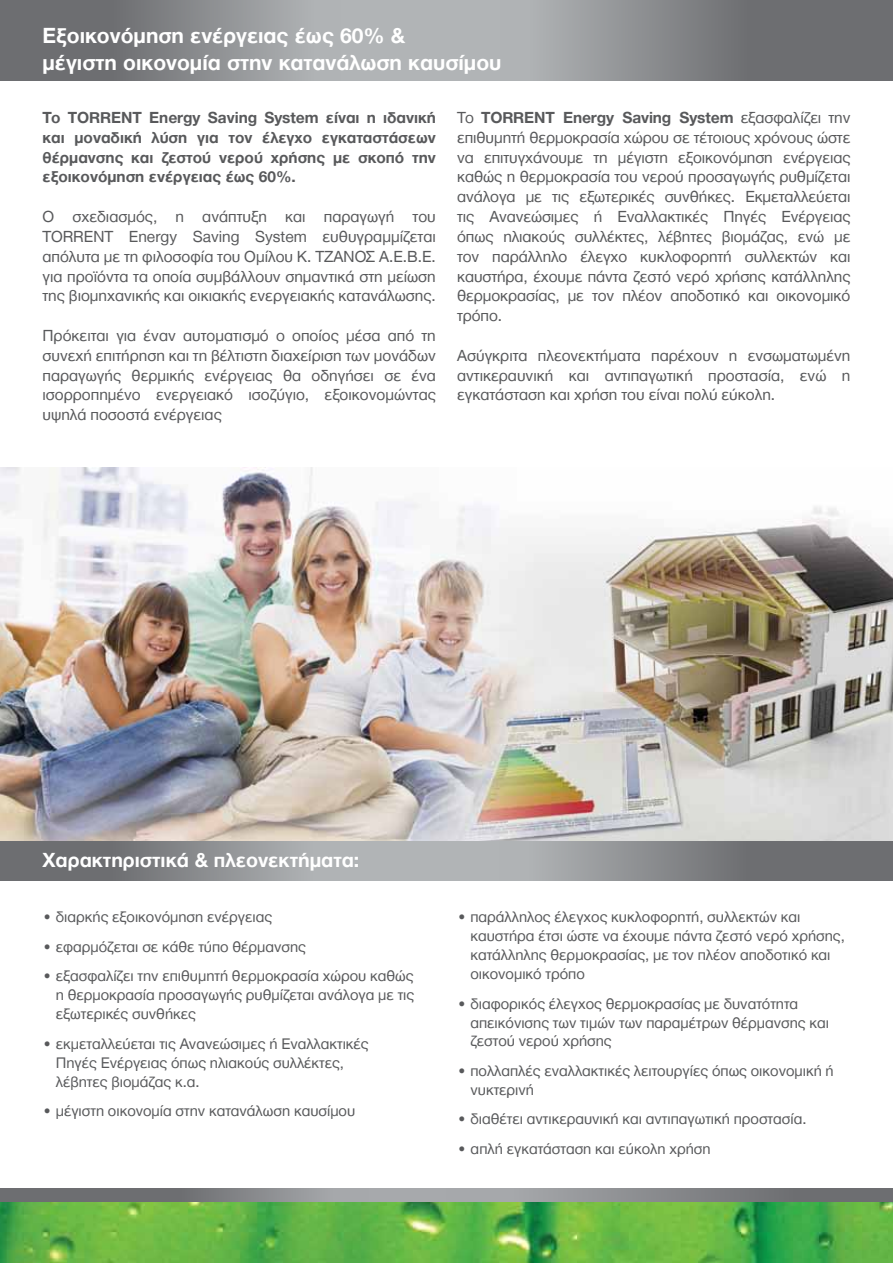
<style>
.page{position:relative;width:893px;height:1263px;background:#fff}
.page>*{position:absolute;margin:0;border:0;box-sizing:border-box;transform-origin:0 0}
.t1{font:700 22.5px/27px "Helvetica Neue Greek";color:#fff}
.t2{font:700 21px "Helvetica Neue Greek";color:#fff}
.t3{font:16.5px/19.8px "Helvetica Neue Greek";color:#58595b;text-align:justify}
.t4{font:700 16.5px/19.8px "Helvetica Neue Greek";color:#58595b;text-align:justify}
.t5{font:15.75px/18.9px "Helvetica Neue Greek";color:#58595b}
.s1{font-weight:700}
</style>
<div class="page">
<img style="left:0;top:468px;width:893px;height:373px">
<img style="left:0;top:1202px;width:893px;height:61px">
<div style="left:0;top:1188px;width:893px;height:14px;background:#a7a9ac"></div>
<svg style="left:558px;top:1188px;width:335px;height:14px;background:#7d7f82"></svg>
<svg style="left:0;top:1188px;width:309px;height:14px;background:#76787b"></svg>
<div style="left:0;top:841px;width:892px;height:39px;background:#b1b4b6"></div>
<div style="left:0;top:841px;width:339px;height:39px;background:linear-gradient(to right,#5d5d61,#afb2b4)"></div>
<svg style="left:558px;top:841px;width:335px;height:39px;background:#7d7e81"></svg>
<div style="left:0;top:0;width:893px;height:81px;background:#b1b4b6"></div>
<div style="left:0;top:0;width:340px;height:81px;background:linear-gradient(to right,#5d5d61,#afb1b3)"></div>
<svg style="left:559px;top:0;width:334px;height:81px;background:#7d7e81"></svg>
<p class="t1" style="left:43px;top:22px;width:460px">Εξοικονόμηση ενέργειας έως 60% &amp;<br>μέγιστη οικονομία στην κατανάλωση καυσίμου</p>
<p class="t4" style="left:43px;top:108px;width:395px">Το TORRENT Energy Saving System είναι η ιδανική και μοναδική λύση για τον έλεγχο εγκαταστάσεων θέρμανσης και ζεστού νερού χρήσης με σκοπό την εξοικονόμηση ενέργειας έως 60%.</p>
<p class="t3" style="left:43px;top:207px;width:395px">Ο σχεδιασμός, η ανάπτυξη και παραγωγή του TORRENT Energy Saving System ευθυγραμμίζεται απόλυτα με τη φιλοσοφία του Ομίλου K. ΤΖΑΝΟΣ Α.Ε.Β.Ε. για προϊόντα τα οποία συμβάλλουν σημαντικά στη μείωση της βιομηχανικής και οικιακής ενεργειακής κατανάλωσης.</p>
<p class="t3" style="left:43px;top:326px;width:395px">Πρόκειται για έναν αυτοματισμό ο οποίος μέσα από τη συνεχή επιτήρηση και τη βέλτιστη διαχείριση των μονάδων παραγωγής θερμικής ενέργειας θα οδηγήσει σε ένα ισορροπημένο ενεργειακό ισοζύγιο, εξοικονομώντας υψηλά ποσοστά ενέργειας</p>
<p class="t3" style="left:457px;top:108px;width:395px">Το <span class="s1">TORRENT Energy Saving System</span> εξασφαλίζει την επιθυμητή θερμοκρασία χώρου σε τέτοιους χρόνους ώστε να επιτυγχάνουμε τη μέγιστη εξοικονόμηση ενέργειας καθώς η θερμοκρασία του νερού προσαγωγής ρυθμίζεται ανάλογα με τις εξωτερικές συνθήκες. Εκμεταλλεύεται τις Ανανεώσιμες ή Εναλλακτικές Πηγές Ενέργειας όπως ηλιακούς συλλέκτες, λέβητες βιομάζας, ενώ με τον παράλληλο έλεγχο κυκλοφορητή συλλεκτών και καυστήρα, έχουμε πάντα ζεστό νερό χρήσης κατάλληλης θερμοκρασίας, με τον πλέον αποδοτικό και οικονομικό τρόπο.</p>
<p class="t3" style="left:457px;top:345px;width:395px">Ασύγκριτα πλεονεκτήματα παρέχουν η ενσωματωμένη αντικεραυνική και αντιπαγωτική προστασία, ενώ η εγκατάσταση και χρήση του είναι πολύ εύκολη.</p>
<p class="t2" style="left:43px;top:848px;width:318px">Χαρακτηριστικά &amp; πλεονεκτήματα:</p>
<p class="t5" style="left:43px;top:908px;width:231px">• διαρκής εξοικονόμηση ενέργειας</p>
<p class="t5" style="left:43px;top:937px;width:265px">• εφαρμόζεται σε κάθε τύπο θέρμανσης</p>
<p class="t5" style="left:56px;top:967px;width:360px;text-align:justify;text-indent:-13px">• εξασφαλίζει την επιθυμητή θερμοκρασία χώρου καθώς η θερμοκρασία προσαγωγής ρυθμίζεται ανάλογα με τις εξωτερικές συνθήκες</p>
<p class="t5" style="left:56px;top:1034px;width:314px;text-indent:-13px">• εκμεταλλεύεται τις Ανανεώσιμες ή Εναλλακτικές<br>Πηγές Ενέργειας όπως ηλιακούς συλλέκτες, λέβητες βιομάζας κ.α.</p>
<p class="t5" style="left:43px;top:1101px;width:314px">• μέγιστη οικονομία στην κατανάλωση καυσίμου</p>
<p class="t5" style="left:470px;top:908px;width:376px;text-indent:-13px">• παράλληλος έλεγχος κυκλοφορητή, συλλεκτών και καυστήρα έτσι ώστε να έχουμε πάντα ζεστό νερό χρήσης, κατάλληλης θερμοκρασίας, με τον πλέον αποδοτικό και οικονομικό τρόπο</p>
<p class="t5" style="left:470px;top:994px;width:360px;text-indent:-13px">• διαφορικός έλεγχος θερμοκρασίας με δυνατότητα απεικόνισης των τιμών των παραμέτρων θέρμανσης και ζεστού νερού χρήσης</p>
<p class="t5" style="left:470px;top:1061px;width:365px;text-indent:-13px">• πολλαπλές εναλλακτικές λειτουργίες όπως οικονομική ή νυκτερινή</p>
<p class="t5" style="left:457px;top:1110px;width:351px">• διαθέτει αντικεραυνική και αντιπαγωτική προστασία.</p>
<p class="t5" style="left:457px;top:1139px;width:255px">• απλή εγκατάσταση και εύκολη χρήση</p>
</div>
